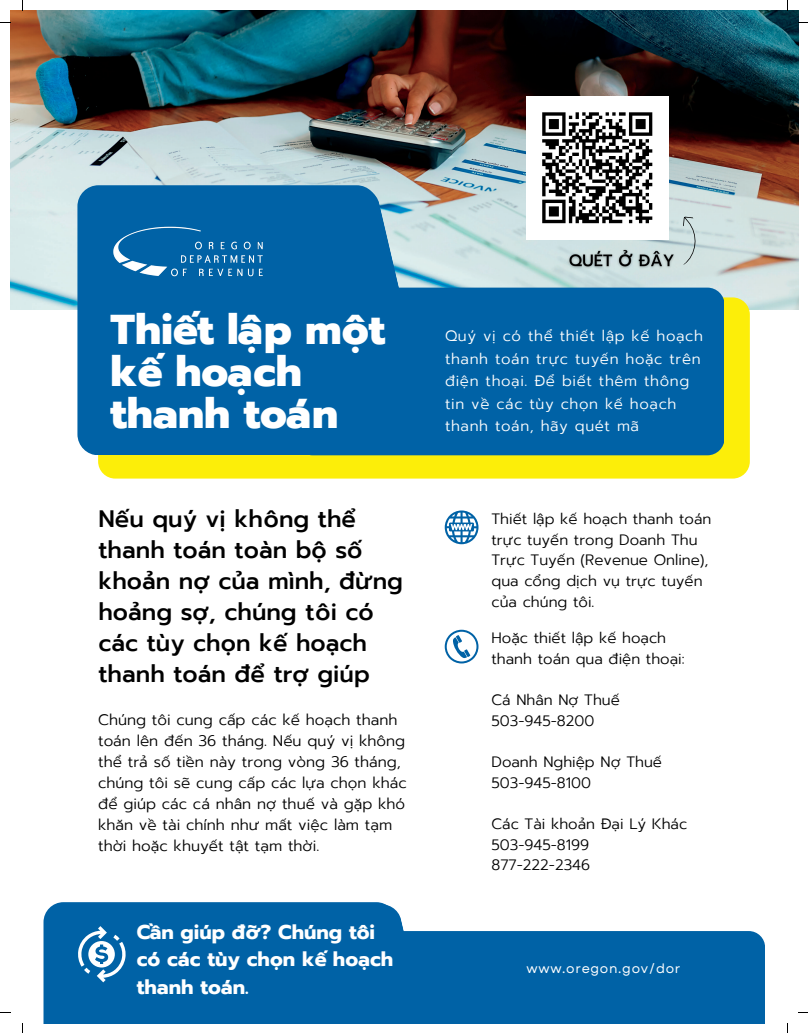
<style>
.page{position:relative;width:808px;height:1033px;background:#fff}
.page>*{position:absolute;margin:0;border:0;box-sizing:border-box;transform-origin:0 0}
.t1{font:800 41.5px/42.2px "Prompt";color:#fff}
.t2{font:500 23.75px/31px "Prompt";color:#000}
.t3{font:700 20px/27.2px "Prompt";color:#fff}
.t4{font:300 15.25px/21px "Prompt";color:#000}
.t5{font:300 15px/20.6px "Prompt";color:#000}
.t6{font:300 15px/22.5px "Prompt";letter-spacing:.04em;color:#fff}
.t7{font:12.88px "Garet";letter-spacing:.05em;color:#fff}
</style>
<div class="page">
<img style="left:10px;top:10px;width:788px;height:299px">
<img style="left:526px;top:97px;width:142px;height:142px">
<div style="left:98px;top:297px;width:651px;height:181px;background:#fcee09;border-radius:17px"></div>
<div style="left:77px;top:185px;width:300px;height:270px;background:#0062a6;border-radius:21px"></div>
<div style="left:295px;top:287px;width:429px;height:168px;background:#0062a6;border-radius:17px"></div>
<svg style="left:210px;top:185px;width:213px;height:103px"></svg>
<div style="left:43px;top:902px;width:353px;height:121px;background:#0062a6"></div>
<div style="left:287px;top:931px;width:478px;height:92px;background:#0062a6"></div>
<svg style="left:241px;top:902px;width:201px;height:30px"></svg>
<img style="left:113px;top:193px;width:171px;height:95px">
<img style="left:563px;top:244px;width:116px;height:36px">
<svg style="left:660px;top:212px;width:52px;height:53px;background:#cadada"></svg>
<svg style="left:78px;top:926px;width:48px;height:56px"></svg>
<svg style="left:444px;top:510px;width:34px;height:34px"></svg>
<svg style="left:444px;top:629px;width:34px;height:34px"></svg>
<p class="t1" style="left:110px;top:308px;width:276px">Thiết lập một kế hoạch thanh toán</p>
<p class="t6" style="left:445px;top:325px;width:259px">Quý vị có thể thiết lập kế hoạch thanh toán trực tuyến hoặc trên điện thoại. Để biết thêm thông tin về các tùy chọn kế hoạch thanh toán, hãy quét mã</p>
<p class="t2" style="left:98px;top:503px;width:306px">Nếu quý vị không thể thanh toán toàn bộ số khoản nợ của mình, đừng hoảng sợ, chúng tôi có các tùy chọn kế hoạch thanh toán để trợ giúp</p>
<p class="t5" style="left:491px;top:508px;width:221px">Thiết lập kế hoạch thanh toán trực tuyến trong Doanh Thu<br>Trực Tuyến (Revenue Online), qua cổng dịch vụ trực tuyến của chúng tôi.</p>
<p class="t5" style="left:491px;top:628px;width:194px">Hoặc thiết lập kế hoạch thanh toán qua điện thoại:</p>
<p class="t5" style="left:491px;top:689px;width:130px">Cá Nhân Nợ Thuế</p>
<p class="t5" style="left:491px;top:710px;width:104px">503-945-8200</p>
<p class="t5" style="left:491px;top:751px;width:172px">Doanh Nghiệp Nợ Thuế</p>
<p class="t5" style="left:491px;top:772px;width:101px">503-945-8100</p>
<p class="t5" style="left:491px;top:813px;width:197px">Các Tài khoản Đại Lý Khác</p>
<p class="t5" style="left:491px;top:834px;width:99px">503-945-8199</p>
<p class="t5" style="left:491px;top:854px;width:100px">877-222-2346</p>
<p class="t4" style="left:98px;top:709px;width:310px">Chúng tôi cung cấp các kế hoạch thanh toán lên đến 36 tháng. Nếu quý vị không thể trả số tiền này trong vòng 36 tháng, chúng tôi sẽ cung cấp các lựa chọn khác để giúp các cá nhân nợ thuế và gặp khó khăn về tài chính như mất việc làm tạm thời hoặc khuyết tật tạm thời.</p>
<p class="t3" style="left:137px;top:918px;width:258px">Cần giúp đỡ? Chúng tôi có các tùy chọn kế hoạch thanh toán.</p>
<p class="t7" style="left:526px;top:959px;width:155px">www.oregon.gov/dor</p>
</div>
